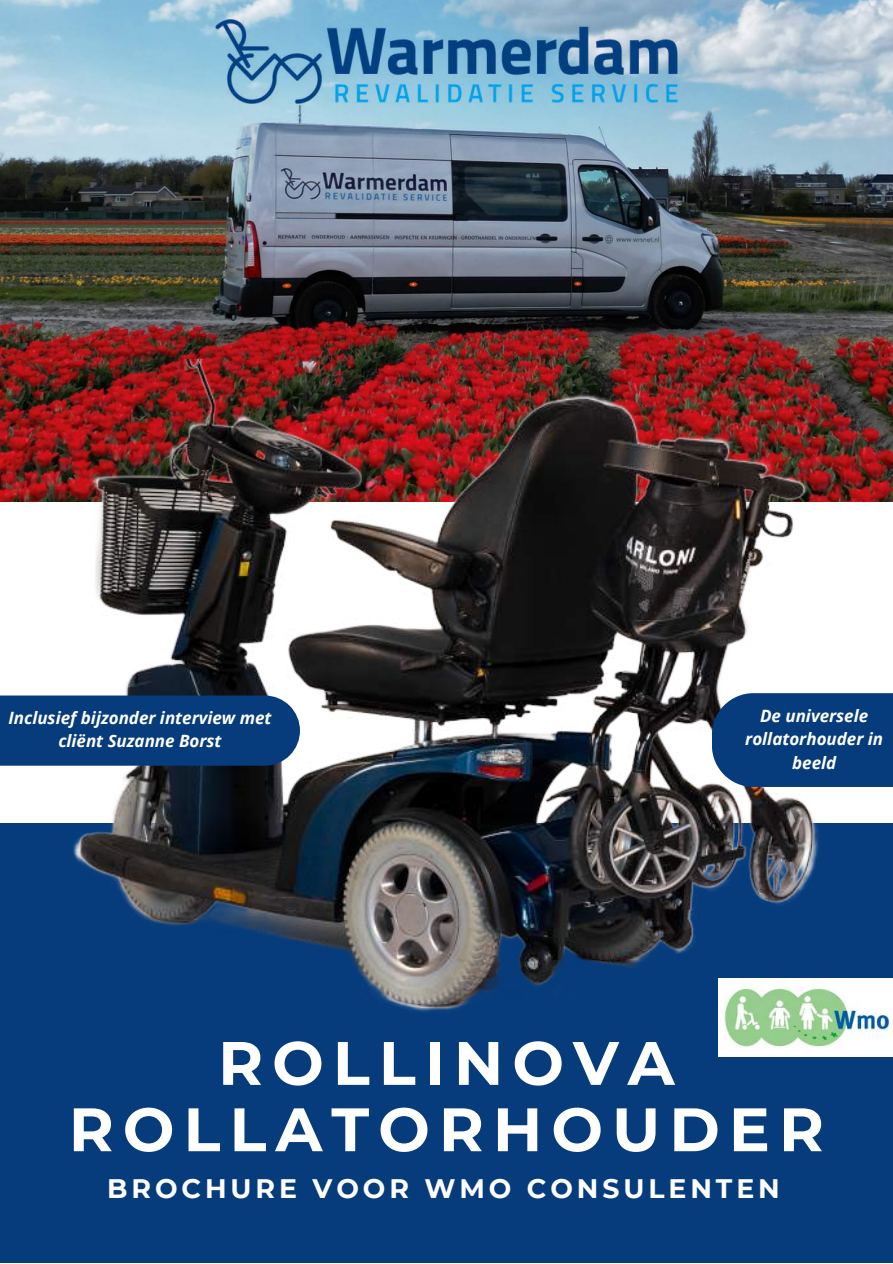
<style>
.page{position:relative;width:893px;height:1264px;background:#fff}
.page>*{position:absolute;margin:0;border:0;box-sizing:border-box;transform-origin:0 0}
.t1{font:700 61.2px/66.3px "Montserrat";letter-spacing:.145em;color:#fff;text-align:center}
.t2{font:700 26.7px "Montserrat";letter-spacing:.145em;color:#fff}
.t3{font:italic 700 16.95px/23.5px "Open Sans";color:#fff;text-align:center}
</style>
<div class="page">
<div style="left:0;top:823px;width:892px;height:439px;background:#063c7c"></div>
<img style="left:0;top:0;width:892px;height:501px">
<img style="left:59px;top:359px;width:774px;height:652px">
<img style="left:216px;top:20px;width:461px;height:83px">
<div style="left:711px;top:693px;width:181px;height:93px;background:#063c7c"></div>
<div style="left:0;top:695px;width:300px;height:70px;background:#063c7c"></div>
<img style="left:718px;top:978px;width:174px;height:78px">
<p class="t3" style="left:8px;top:705px;width:264px">Inclusief bijzonder interview met cliënt Suzanne Borst</p>
<p class="t3" style="left:745px;top:703px;width:139px">De universele rollatorhouder in beeld</p>
<h1 class="t1" style="left:69px;top:1029px;width:756px">ROLLINOVA<br>ROLLATORHOUDER</h1>
<h2 class="t2" style="left:107px;top:1171px;width:674px">BROCHURE VOOR WMO CONSULENTEN</h2>
</div>
